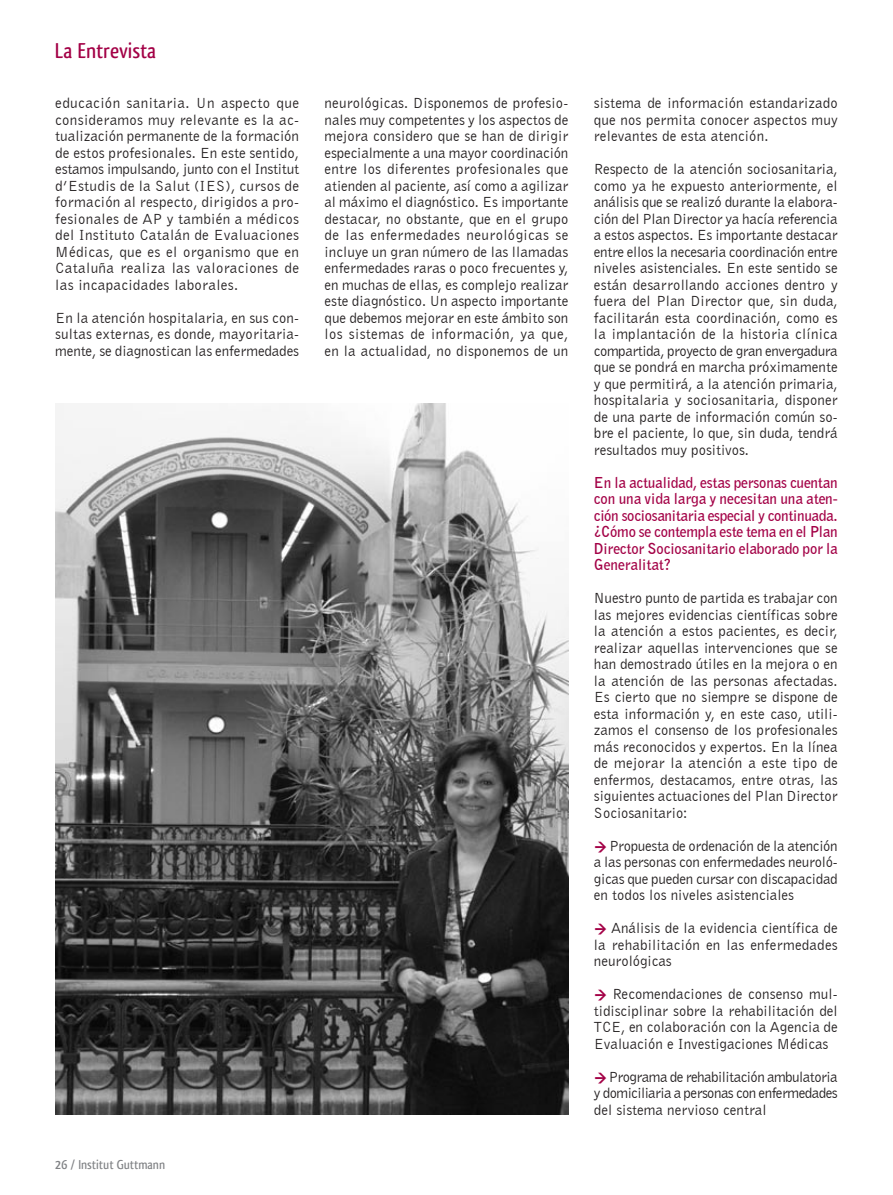
<style>
.page{position:relative;width:893px;height:1195px;background:#fff}
.page>*{position:absolute;margin:0;border:0;box-sizing:border-box;transform-origin:0 0}
.t1{font:500 22.5px "Qlassik";color:#a30146}
.text{font:15px/16.5px "Bell Gothic BT";color:#231f20;text-align:justify}
.text-2{font:700 15px/16.5px "Bell Gothic BT";letter-spacing:-.005em;color:#a30146;text-align:justify}
.t2{font:500 13.5px "Qlassik";color:#808285}
.s1{font-weight:700}
.s2{font-family:"Avance Bold Caps Expert";color:#a30146}
</style>
<div class="page">
<img style="left:55px;top:403px;width:513px;height:711px">
<p class="t1" style="left:55px;top:38px;width:103px">La Entrevista</p>
<p class="text" style="left:55px;top:95px;width:245px">educación sanitaria. Un aspecto que consideramos muy relevante es la ac&shy;tualización permanente de la formación de estos profesionales. En este sentido, estamos impulsando, junto con el Institut d’Estudis de la Salut (IES), cursos de formación al respecto, dirigidos a pro&shy;fesionales de AP y también a médicos del Instituto Catalán de Evaluaciones Médicas, que es el organismo que en Cataluña realiza las valoraciones de las incapacidades laborales.</p>
<p class="text" style="left:55px;top:309px;width:245px">En la atención hospitalaria, en sus con&shy;sultas externas, es donde, mayoritaria&shy;mente, se diagnostican las enfermedades</p>
<p class="t2" style="left:55px;top:1156px;width:111px"><span class="s1">26</span> / Institut Guttmann</p>
<p class="text" style="left:325px;top:95px;width:245px">neurológicas. Disponemos de profesio&shy;nales muy competentes y los aspectos de mejora considero que se han de dirigir especialmente a una mayor coordinación entre los diferentes profesionales que atienden al paciente, así como a agilizar al máximo el diagnóstico. Es importante destacar, no obstante, que en el grupo de las enfermedades neurológicas se incluye un gran número de las llamadas enfermedades raras o poco frecuentes y, en muchas de ellas, es complejo realizar este diagnóstico. Un aspecto importante que debemos mejorar en este ámbito son los sistemas de información, ya que, en la actualidad, no disponemos de un</p>
<p class="text" style="left:594px;top:95px;width:245px">sistema de información estandarizado que nos permita conocer aspectos muy relevantes de esta atención.</p>
<p class="text" style="left:594px;top:161px;width:245px">Respecto de la atención sociosanitaria, como ya he expuesto anteriormente, el análisis que se realizó durante la elabora&shy;ción del Plan Director ya hacía referencia a estos aspectos. Es importante destacar entre ellos la necesaria coordinación entre niveles asistenciales. En este sentido se están desarrollando acciones dentro y fuera del Plan Director que, sin duda, facilitarán esta coordinación, como es la implantación de la historia clínica compartida, proyecto de gran envergadura que se pondrá en marcha próximamente y que permitirá, a la atención primaria, hospitalaria y sociosanitaria, disponer de una parte de información común so&shy;bre el paciente, lo que, sin duda, tendrá resultados muy positivos.</p>
<p class="text-2" style="left:594px;top:473px;width:245px">En la actualidad, estas personas cuentan con una vida larga y necesitan una aten&shy;ción sociosanitaria especial y continuada. ¿Cómo se contempla este tema en el Plan Director Sociosanitario elaborado por la Generalitat?</p>
<p class="text" style="left:594px;top:590px;width:245px">Nuestro punto de partida es trabajar con las mejores evidencias científicas sobre la atención a estos pacientes, es decir, realizar aquellas intervenciones que se han demostrado útiles en la mejora o en la atención de las personas afectadas.<br>Es cierto que no siempre se dispone de esta información y, en este caso, utili&shy;zamos el consenso de los profesionales más reconocidos y expertos. En la línea de mejorar la atención a este tipo de enfermos, destacamos, entre otras, las siguientes actuaciones del Plan Director Sociosanitario:</p>
<p class="text" style="left:594px;top:837px;width:245px"><span class="s2">H</span> Propuesta de ordenación de la atención a las personas con enfermedades neuroló&shy;gicas que pueden cursar con discapacidad en todos los niveles asistenciales</p>
<p class="text" style="left:594px;top:920px;width:245px"><span class="s2">H</span> Análisis de la evidencia científica de la rehabilitación en las enfermedades neurológicas</p>
<p class="text" style="left:594px;top:986px;width:245px"><span class="s2">H</span> Recomendaciones de consenso mul&shy;tidisciplinar sobre la rehabilitación del TCE, en colaboración con la Agencia de Evaluación e Investigaciones Médicas</p>
<p class="text" style="left:594px;top:1068px;width:245px"><span class="s2">H</span> Programa de rehabilitación ambulatoria y domiciliaria a personas con enfermedades del sistema nervioso central</p>
</div>
